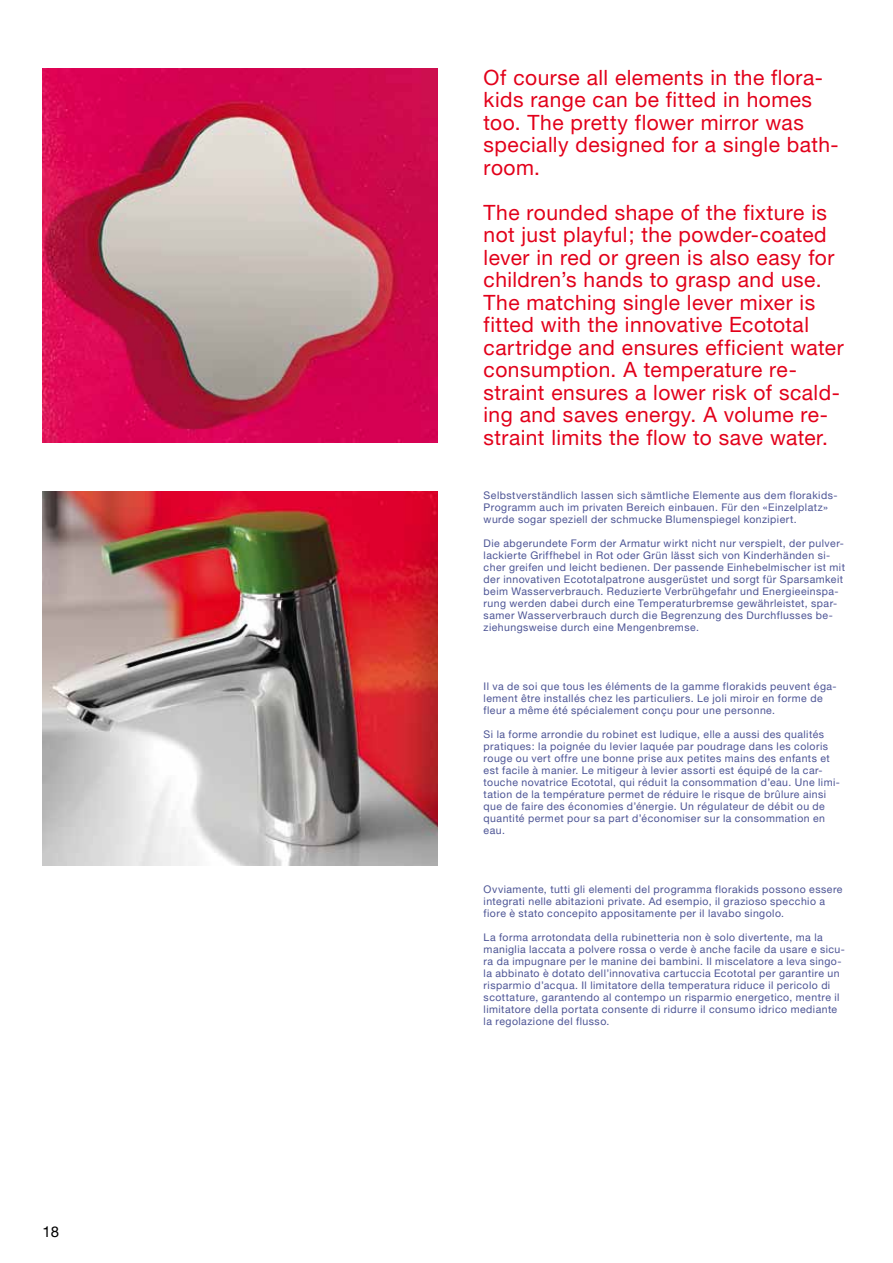
<style>
.page{position:relative;width:893px;height:1263px;background:#fff}
.page>*{position:absolute;margin:0;border:0;box-sizing:border-box;transform-origin:0 0}
.t1{font:21px/22.5px "Helvetica Neue";letter-spacing:.02em;color:#e2001a}
.t2{font:15px "Helvetica Neue";color:#000}
.t3{font:10.5px/12px "Helvetica Neue";letter-spacing:.045em;color:#4c5495}
</style>
<div class="page">
<hr style="left:892px;top:0;width:1px;height:1263px;background:#eceded">
<img style="left:43px;top:68px;width:395px;height:374px">
<img style="left:43px;top:492px;width:395px;height:374px">
<h2 class="t2" style="left:43px;top:1223px;width:18px">18</h2>
<h1 class="t1" style="left:484px;top:66px;width:357px">Of course all elements in the flora&shy;kids range can be fitted in homes too. The pretty flower mirror was specially designed for a single bath&shy;room.</h1>
<p class="t1" style="left:484px;top:201px;width:362px">The rounded shape of the fixture is not just playful; the powder-coated lever in red or green is also easy for children’s hands to grasp and use.<br>The matching single lever mixer is fitted with the innovative Ecototal cartridge and ensures efficient water consumption. A temperature re&shy;straint ensures a lower risk of scald&shy;ing and saves energy. A volume re&shy;straint limits the flow to save water.</p>
<p class="t3" style="left:484px;top:489px;width:355px">Selbstverständlich lassen sich sämtliche Elemente aus dem florakids-<br>Programm auch im privaten Bereich einbauen. Für den «Einzelplatz» wurde sogar speziell der schmucke Blumenspiegel konzipiert.</p>
<p class="t3" style="left:484px;top:537px;width:363px">Die abgerundete Form der Armatur wirkt nicht nur verspielt, der pulver&shy;lackierte Griffhebel in Rot oder Grün lässt sich von Kinderhänden si&shy;cher greifen und leicht bedienen. Der passende Einhebelmischer ist mit der innovativen Ecototalpatrone ausgerüstet und sorgt für Sparsamkeit beim Wasserverbrauch. Reduzierte Verbrühgefahr und Energieeinspa&shy;rung werden dabei durch eine Temperaturbremse gewährleistet, spar&shy;samer Wasserverbrauch durch die Begrenzung des Durchflusses be&shy;ziehungsweise durch eine Mengenbremse.</p>
<p class="t3" style="left:484px;top:680px;width:354px">Il va de soi que tous les éléments de la gamme florakids peuvent éga&shy;lement être installés chez les particuliers. Le joli miroir en forme de fleur a même été spécialement conçu pour une personne.</p>
<p class="t3" style="left:484px;top:728px;width:358px">Si la forme arrondie du robinet est ludique, elle a aussi des qualités pratiques: la poignée du levier laquée par poudrage dans les coloris rouge ou vert offre une bonne prise aux petites mains des enfants et est facile à manier. Le mitigeur à levier assorti est équipé de la car&shy;touche novatrice Ecototal, qui réduit la consommation d’eau. Une limi&shy;tation de la température permet de réduire le risque de brûlure ainsi que de faire des économies d’énergie. Un régulateur de débit ou de quantité permet pour sa part d’économiser sur la consommation en eau.</p>
<p class="t3" style="left:484px;top:883px;width:360px">Ovviamente, tutti gli elementi del programma florakids possono essere integrati nelle abitazioni private. Ad esempio, il grazioso specchio a fiore è stato concepito appositamente per il lavabo singolo.</p>
<p class="t3" style="left:484px;top:931px;width:363px">La forma arrotondata della rubinetteria non è solo divertente, ma la maniglia laccata a polvere rossa o verde è anche facile da usare e sicu&shy;ra da impugnare per le manine dei bambini. Il miscelatore a leva singo&shy;la abbinato è dotato dell’innovativa cartuccia Ecototal per garantire un risparmio d’acqua. Il limitatore della temperatura riduce il pericolo di scottature, garantendo al contempo un risparmio energetico, mentre il limitatore della portata consente di ridurre il consumo idrico mediante la regolazione del flusso.</p>
</div>
